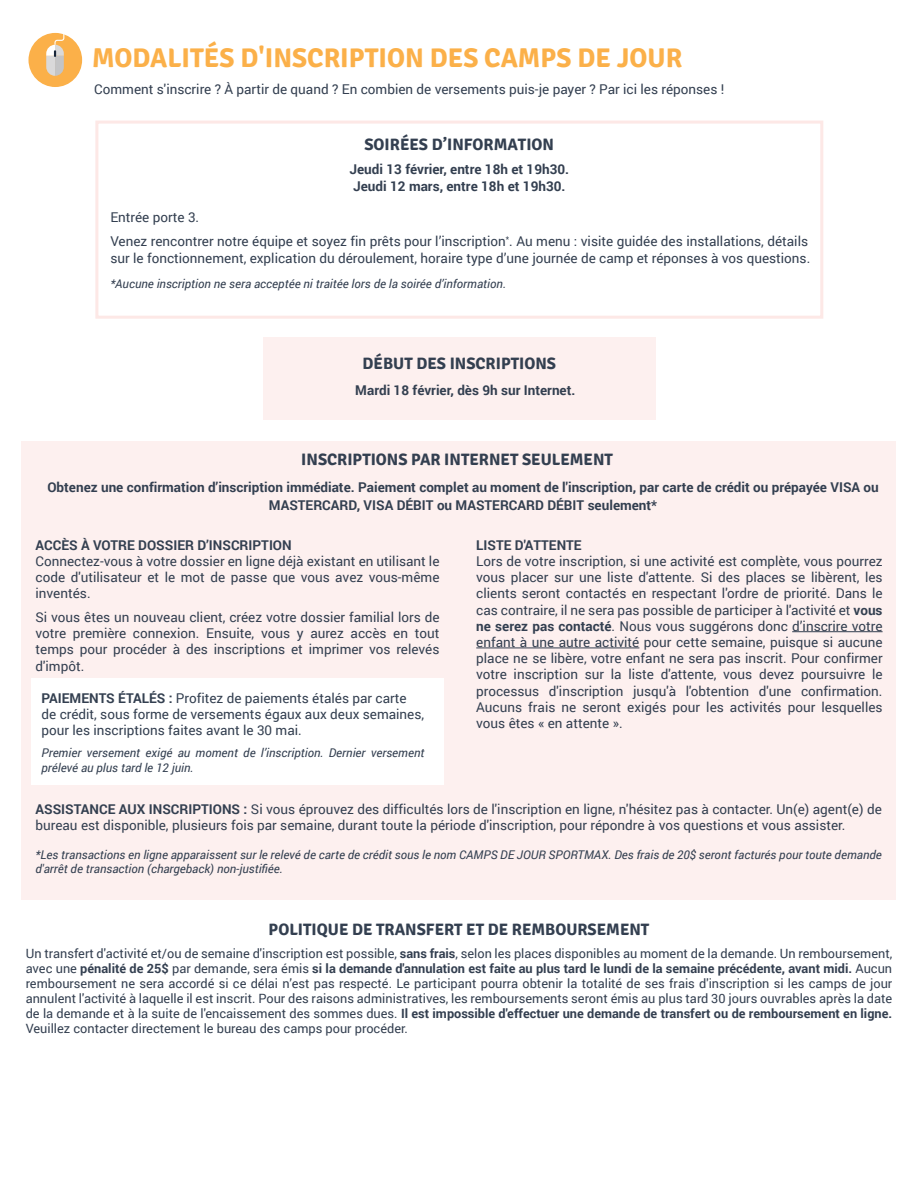
<style>
.page{position:relative;width:918px;height:1188px;background:#fff}
.page>*{position:absolute;margin:0;border:0;box-sizing:border-box;transform-origin:0 0}
.t1{font:700 27px "Signika";color:#fbb049}
.t2{font:700 16.5px "Signika";color:#333f50}
.t3{font:13.5px/16.2px "Roboto";color:#333f50;text-align:justify}
.t4{font:700 13.5px/16.5px "Roboto";color:#333f50}
.t5{font:12.75px/15px "Roboto";color:#333f50;text-align:justify}
.t6{font:italic 12px/14.4px "Roboto";color:#333f50}
.s1{font-weight:700}
</style>
<div class="page">
<div style="left:28px;top:33px;width:54px;height:54px;background:#fbb049;border-radius:50%"></div>
<svg style="left:46px;top:32px;width:18px;height:44px"></svg>
<div style="left:22px;top:441px;width:874px;height:459px;background:#fdf0ef"></div>
<div style="left:31px;top:678px;width:412px;height:106px;background:#fff"></div>
<div style="left:263px;top:338px;width:393px;height:82px;background:#fdf0ef"></div>
<hr style="left:792px;top:631px;width:91px;height:1px;background:#333f50">
<hr style="left:476px;top:648px;width:163px;height:1px;background:#333f50">
<h1 class="t1" style="left:92px;top:42px;width:592px">MODALITÉS D'INSCRIPTION DES CAMPS DE JOUR</h1>
<p class="t3" style="left:94px;top:81px;width:632px">Comment s'inscrire ? À partir de quand ? En combien de versements puis-je payer ? Par ici les réponses !</p>
<p class="t2" style="left:364px;top:135px;width:191px">SOIRÉES D’INFORMATION</p>
<p class="t4" style="left:349px;top:161px;width:221px">Jeudi 13 février, entre 18h et 19h30.<br>Jeudi 12 mars, entre 18h et 19h30.</p>
<p class="t3" style="left:110px;top:205px;width:699px;line-height:24px">Entrée porte 3.<br>Venez rencontrer notre équipe et soyez fin prêts pour l’inscription<sup>*</sup>. Au menu : visite guidée des installations, détails</p>
<p class="t3" style="left:110px;top:249px;width:701px">sur le fonctionnement, explication du déroulement, horaire type d’une journée de camp et réponses à vos questions.</p>
<p class="t6" style="left:110px;top:276px;width:397px">*Aucune inscription ne sera acceptée ni traitée lors de la soirée d’information.</p>
<p class="t2" style="left:363px;top:354px;width:195px">DÉBUT DES INSCRIPTIONS</p>
<p class="t4" style="left:355px;top:381px;width:222px">Mardi 18 février, dès 9h sur Internet.</p>
<p class="t2" style="left:301px;top:450px;width:313px">INSCRIPTIONS PAR INTERNET SEULEMENT</p>
<p class="t4" style="left:47px;top:478px;width:833px;line-height:18px;text-align:center">Obtenez une confirmation d’inscription immédiate. Paiement complet au moment de l'inscription, par carte de crédit ou prépayée VISA ou<br>MASTERCARD, VISA DÉBIT ou MASTERCARD DÉBIT seulement*</p>
<p class="t4" style="left:36px;top:536px;width:258px">ACCÈS À VOTRE DOSSIER D’INSCRIPTION</p>
<p class="t3" style="left:36px;top:553px;width:405px">Connectez-vous à votre dossier en ligne déjà existant en utilisant le code d'utilisateur et le mot de passe que vous avez vous-même inventés.</p>
<p class="t3" style="left:36px;top:609px;width:405px">Si vous êtes un nouveau client, créez votre dossier familial lors de votre première connexion. Ensuite, vous y aurez accès en tout temps pour procéder à des inscriptions et imprimer vos relevés d'impôt.</p>
<p class="t3" style="left:42px;top:690px;width:384px;text-align:left"><span class="s1">PAIEMENTS ÉTALÉS :</span> Profitez de paiements étalés par carte de crédit, sous forme de versements égaux aux deux semaines, pour les inscriptions faites avant le 30 mai.</p>
<p class="t6" style="left:42px;top:745px;width:384px">Premier versement exigé au moment de l’inscription. Dernier versement prélevé au plus tard le 12 juin.</p>
<p class="t4" style="left:476px;top:536px;width:107px">LISTE D'ATTENTE</p>
<p class="t3" style="left:476px;top:553px;width:408px">Lors de votre inscription, si une activité est complète, vous pourrez vous placer sur une liste d'attente. Si des places se libèrent, les clients seront contactés en respectant l'ordre de priorité. Dans le cas contraire, il ne sera pas possible de participer à l'activité et <span class="s1">vous ne serez pas contacté</span>. Nous vous suggérons donc d’inscrire votre enfant à une autre activité pour cette semaine, puisque si aucune place ne se libère, votre enfant ne sera pas inscrit. Pour confirmer votre inscription sur la liste d'attente, vous devez poursuivre le processus d'inscription jusqu'à l'obtention d'une confirmation.<br>Aucuns frais ne seront exigés pour les activités pour lesquelles vous êtes « en attente ».</p>
<p class="t3" style="left:36px;top:801px;width:848px"><span class="s1">ASSISTANCE AUX INSCRIPTIONS :</span> Si vous éprouvez des difficultés lors de l'inscription en ligne, n'hésitez pas à contacter. Un(e) agent(e) de bureau est disponible, plusieurs fois par semaine, durant toute la période d'inscription, pour répondre à vos questions et vous assister.</p>
<p class="t6" style="left:36px;top:847px;width:848px">*Les transactions en ligne apparaissent sur le relevé de carte de crédit sous le nom CAMPS DE JOUR SPORTMAX. Des frais de 20$ seront facturés pour toute demande d'arrêt de transaction (chargeback) non-justifiée.</p>
<p class="t2" style="left:269px;top:920px;width:382px">POLITIQUE DE TRANSFERT ET DE REMBOURSEMENT</p>
<p class="t5" style="left:26px;top:945px;width:868px">Un transfert d'activité et/ou de semaine d'inscription est possible, <span class="s1">sans frais</span>, selon les places disponibles au moment de la demande. Un remboursement, avec une <span class="s1">pénalité de 25$</span> par demande, sera émis <span class="s1">si la demande d'annulation est faite au plus tard le lundi de la semaine précédente, avant midi.</span> Aucun remboursement ne sera accordé si ce délai n’est pas respecté. Le participant pourra obtenir la totalité de ses frais d'inscription si les camps de jour annulent l'activité à laquelle il est inscrit. Pour des raisons administratives, les remboursements seront émis au plus tard 30 jours ouvrables après la date de la demande et à la suite de l'encaissement des sommes dues. <span class="s1">Il est impossible d'effectuer une demande de transfert ou de remboursement en ligne.<br></span>Veuillez contacter directement le bureau des camps pour procéder.</p>
</div>
